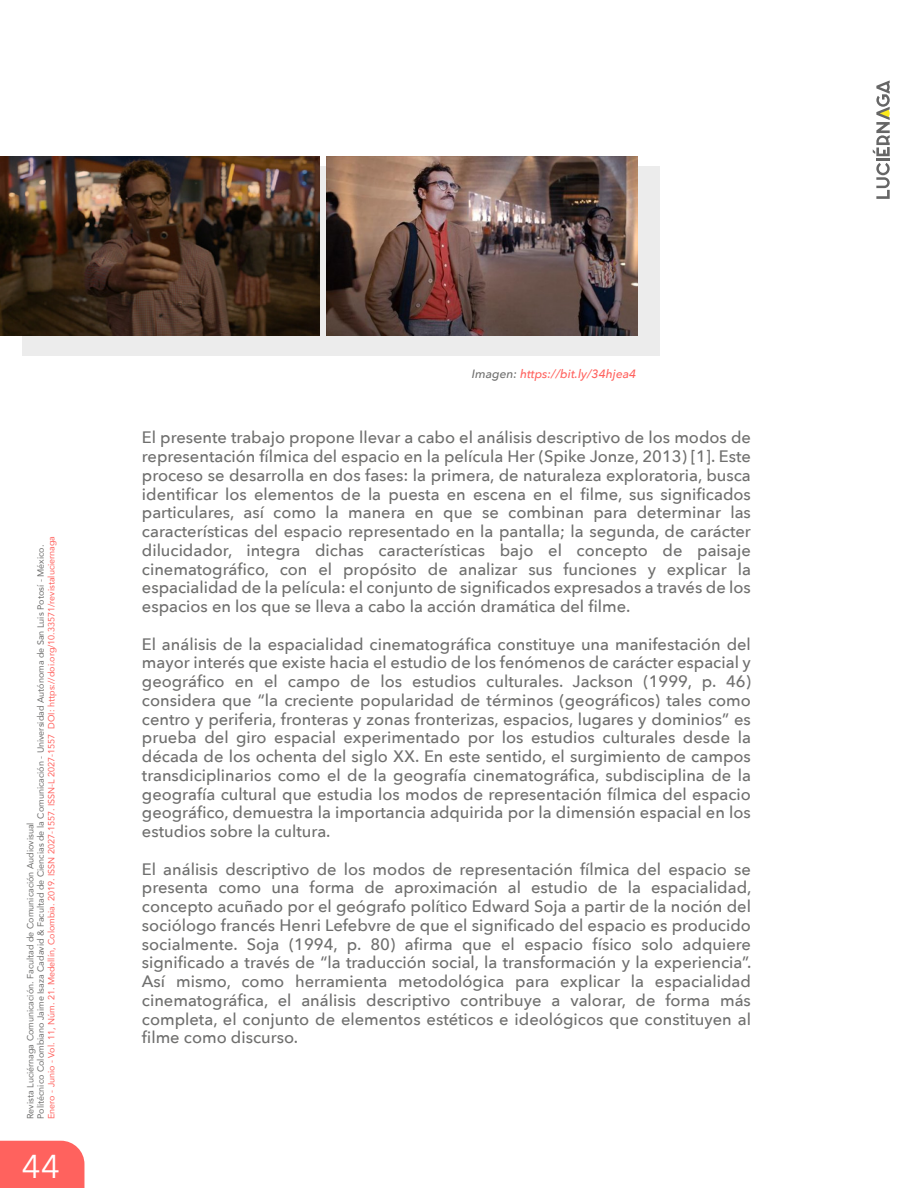
<style>
.page{position:relative;width:918px;height:1188px;background:#fff}
.page>*{position:absolute;margin:0;border:0;box-sizing:border-box;transform-origin:0 0}
.t1{font:33px "Avenir Next";color:#fff}
.t2{font:500 16.5px/18.8px "Avenir Next";color:#6f6f6e;text-align:justify}
.t3{font:italic 500 12px "Avenir Next";color:#ff625e}
.t4{font:9px/10.5px "Avenir";color:#6f6f6e}
.t5{font:9px "Avenir";color:#ff625e}
.s1{color:#6f6f6e}
</style>
<div class="page">
<div style="left:0;top:1141px;width:84px;height:47px;background:#ff625e"></div>
<svg style="left:876px;top:163px;width:14px;height:36px"></svg>
<hr style="left:876px;top:158px;width:14px;height:3px;background:#666">
<svg style="left:873px;top:80px;width:17px;height:76px"></svg>
<div style="left:23px;top:167px;width:637px;height:189px;background:#ececec"></div>
<img style="left:327px;top:156px;width:310px;height:180px">
<img style="left:0;top:156px;width:319px;height:180px">
<p class="t4" style="left:25px;top:1119px;width:576px;rotate:-90deg">Revista Luciérnaga Comunicación. Facultad de Comunicación Audiovisual<br>Politécnico Colombiano Jaime Isaza Cadavid &amp; Facultad de Ciencias de la Comunicación - Universidad Autónoma de San Luis Potosí - México.</p>
<p class="t5" style="left:44px;top:1119px;width:585px;rotate:-90deg">Enero - Junio - Vol. 11, Núm. 21. Medellín, Colombia. 2019. ISSN 2027-1557. ISSN-L 2027-1557 DOI: https://doi.org/10.33571/revistaluciernaga</p>
<h1 class="t1" style="left:22px;top:1138px;width:40px">44</h1>
<p class="t3" style="left:472px;top:364px;width:166px"><span class="s1">Imagen:</span> https://bit.ly/34hjea4</p>
<p class="t2" style="left:142px;top:428px;width:611px">El presente trabajo propone llevar a cabo el análisis descriptivo de los modos de representación fílmica del espacio en la película Her (Spike Jonze, 2013) [1]. Este proceso se desarrolla en dos fases: la primera, de naturaleza exploratoria, busca identificar los elementos de la puesta en escena en el filme, sus significados particulares, así como la manera en que se combinan para determinar las características del espacio representado en la pantalla; la segunda, de carácter dilucidador, integra dichas características bajo el concepto de paisaje cinematográfico, con el propósito de analizar sus funciones y explicar la espacialidad de la película: el conjunto de significados expresados a través de los espacios en los que se lleva a cabo la acción dramática del filme.</p>
<p class="t2" style="left:142px;top:634px;width:611px">El análisis de la espacialidad cinematográfica constituye una manifestación del mayor interés que existe hacia el estudio de los fenómenos de carácter espacial y geográfico en el campo de los estudios culturales. Jackson (1999, p. 46) considera que “la creciente popularidad de términos (geográficos) tales como centro y periferia, fronteras y zonas fronterizas, espacios, lugares y dominios” es prueba del giro espacial experimentado por los estudios culturales desde la década de los ochenta del siglo XX. En este sentido, el surgimiento de campos transdiciplinarios como el de la geografía cinematográfica, subdisciplina de la geografía cultural que estudia los modos de representación fílmica del espacio geográfico, demuestra la importancia adquirida por la dimensión espacial en los estudios sobre la cultura.</p>
<p class="t2" style="left:142px;top:859px;width:611px">El análisis descriptivo de los modos de representación fílmica del espacio se presenta como una forma de aproximación al estudio de la espacialidad, concepto acuñado por el geógrafo político Edward Soja a partir de la noción del sociólogo francés Henri Lefebvre de que el significado del espacio es producido socialmente. Soja (1994, p. 80) afirma que el espacio físico solo adquiere significado a través de “la traducción social, la transformación y la experiencia”.<br>Así mismo, como herramienta metodológica para explicar la espacialidad cinematográfica, el análisis descriptivo contribuye a valorar, de forma más completa, el conjunto de elementos estéticos e ideológicos que constituyen al filme como discurso.</p>
</div>
